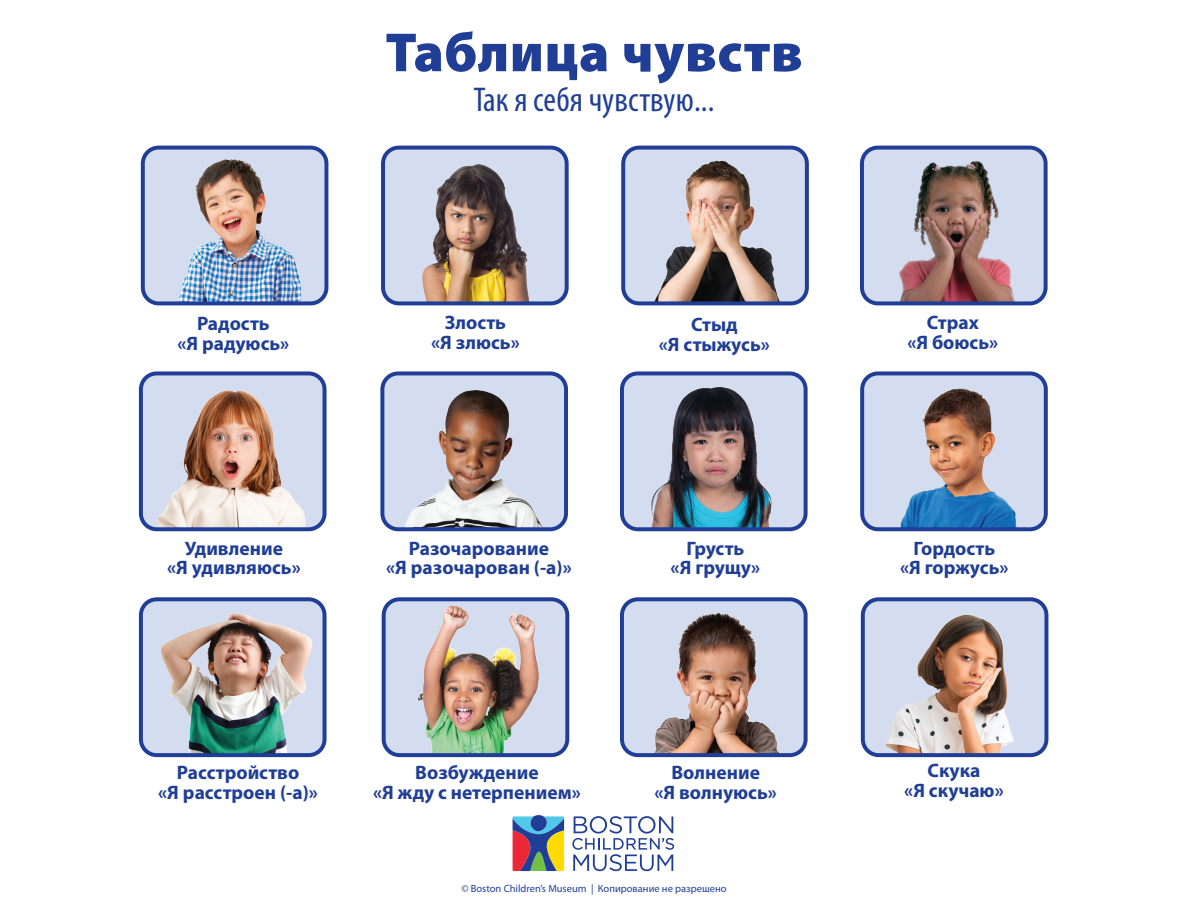
<style>
.page{position:relative;width:1188px;height:918px;background:#fff}
.page>*{position:absolute;margin:0;border:0;box-sizing:border-box;transform-origin:0 0}
.t1{font:900 55.5px "Myriad Pro";letter-spacing:.01em;color:#203e96}
.t2{font:condensed 34.5px "Myriad Pro";letter-spacing:.005em;color:#203e96}
.t3{font:700 19.5px/19.5px "Myriad Pro";color:#203e96;text-align:center}
.t4{font:10.5px "Myriad Pro";color:#203e96}
</style>
<div class="page">
<svg style="left:572px;top:816px;width:102px;height:55px"></svg>
<svg style="left:513px;top:815px;width:51px;height:56px;background:#837b73"></svg>
<img style="left:146px;top:149px;width:179px;height:153px">
<div style="left:141px;top:146px;width:187px;height:159px;border:4px solid #203e96;border-radius:16px"></div>
<img style="left:386px;top:151px;width:178px;height:149px">
<div style="left:381px;top:146px;width:188px;height:159px;border:4px solid #203e96;border-radius:16px"></div>
<img style="left:626px;top:151px;width:175px;height:149px">
<div style="left:621px;top:146px;width:188px;height:159px;border:4px solid #203e96;border-radius:16px"></div>
<img style="left:865px;top:151px;width:178px;height:149px">
<div style="left:860px;top:146px;width:188px;height:159px;border:4px solid #203e96;border-radius:16px"></div>
<img style="left:144px;top:376px;width:178px;height:150px">
<div style="left:139px;top:371px;width:188px;height:160px;border:4px solid #203e96;border-radius:16px"></div>
<div style="left:382px;top:373px;width:184px;height:156px;background:#d4ddef;border-radius:16px"></div>
<img style="left:405px;top:390px;width:137px;height:136px">
<div style="left:380px;top:371px;width:188px;height:160px;border:4px solid #203e96;border-radius:16px"></div>
<img style="left:625px;top:376px;width:178px;height:150px">
<div style="left:620px;top:371px;width:188px;height:160px;border:4px solid #203e96;border-radius:16px"></div>
<img style="left:865px;top:376px;width:178px;height:150px">
<div style="left:860px;top:371px;width:188px;height:160px;border:4px solid #203e96;border-radius:16px"></div>
<div style="left:141px;top:599px;width:184px;height:156px;background:#d4ddef;border-radius:16px"></div>
<img style="left:144px;top:606px;width:178px;height:146px">
<div style="left:139px;top:597px;width:188px;height:160px;border:4px solid #203e96;border-radius:16px"></div>
<img style="left:387px;top:602px;width:177px;height:150px">
<div style="left:382px;top:597px;width:187px;height:160px;border:4px solid #203e96;border-radius:16px"></div>
<img style="left:625px;top:605px;width:178px;height:147px">
<div style="left:620px;top:597px;width:188px;height:160px;border:4px solid #203e96;border-radius:16px"></div>
<div style="left:863px;top:599px;width:183px;height:156px;background:#d4ddef;border-radius:16px"></div>
<img style="left:866px;top:606px;width:177px;height:146px">
<div style="left:861px;top:597px;width:187px;height:160px;border:4px solid #203e96;border-radius:16px"></div>
<p class="t1" style="left:385px;top:15px;width:419px">Таблица чувств</p>
<p class="t2" style="left:474px;top:79px;width:242px">Так я себя чувствую...</p>
<p class="t3" style="left:177px;top:313px;width:113px">Радость<br>«Я радуюсь»</p>
<p class="t3" style="left:431px;top:313px;width:90px">Злость<br>«Я злюсь»</p>
<p class="t3" style="left:659px;top:314px;width:113px">Стыд<br>«Я стыжусь»</p>
<p class="t3" style="left:907px;top:313px;width:92px">Страх<br>«Я боюсь»</p>
<p class="t3" style="left:167px;top:538px;width:135px">Удивление<br>«Я удивляюсь»</p>
<p class="t3" style="left:386px;top:538px;width:187px">Разочарование<br>«Я разочарован (-а)»</p>
<p class="t3" style="left:671px;top:538px;width:91px">Грусть<br>«Я грущу»</p>
<p class="t3" style="left:900px;top:538px;width:110px">Гордость<br>«Я горжусь»</p>
<p class="t3" style="left:158px;top:762px;width:161px">Расстройство<br>«Я расстроен (-а)»</p>
<p class="t3" style="left:373px;top:762px;width:209px">Возбуждение<br>«Я жду с нетерпением»</p>
<p class="t3" style="left:654px;top:762px;width:124px">Волнение<br>«Я волнуюсь»</p>
<p class="t3" style="left:904px;top:760px;width:101px">Скука<br>«Я скучаю»</p>
<p class="t4" style="left:461px;top:882px;width:267px">© Boston Children’s Museum | Копирование не разрешено</p>
</div>
